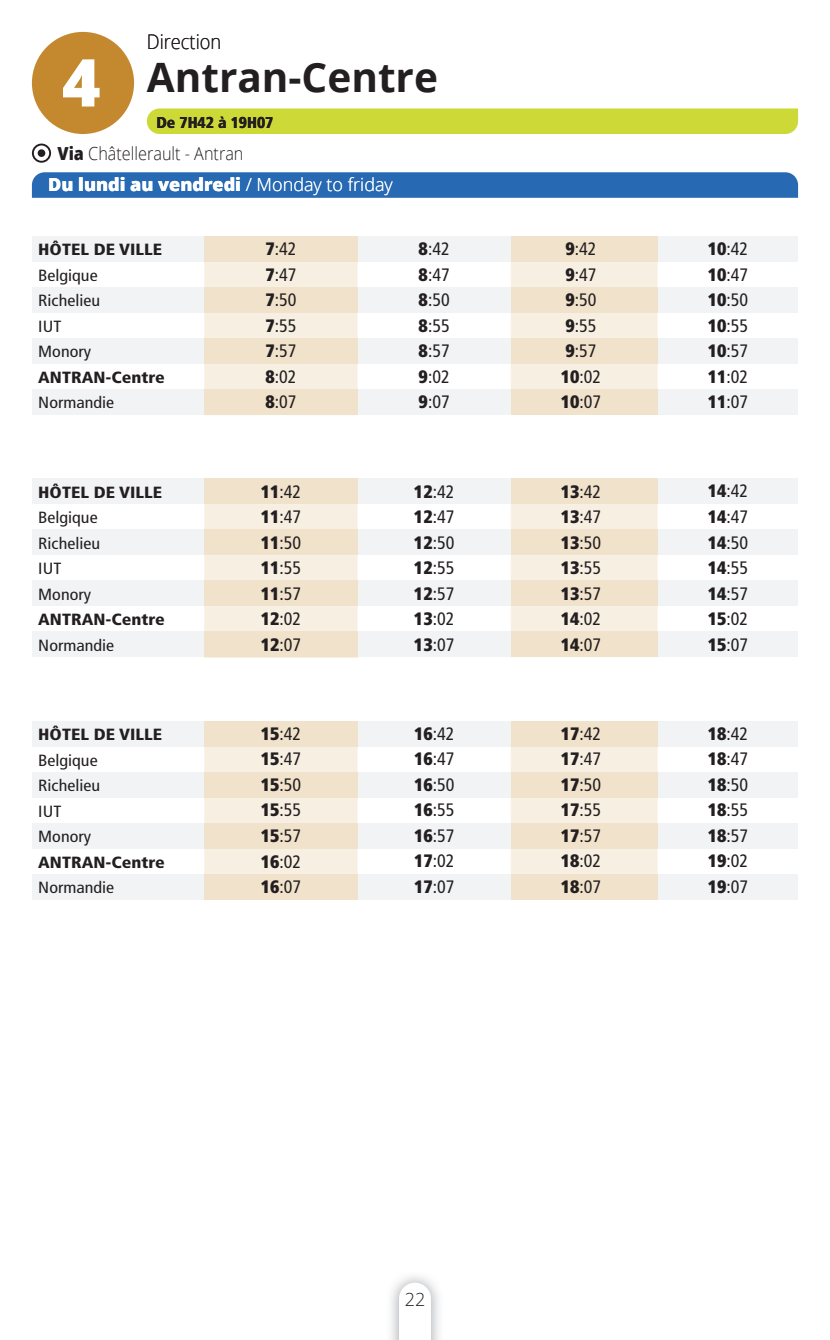
<style>
.page{position:relative;width:830px;height:1340px;background:#fff}
.page>*{position:absolute;margin:0;border:0;box-sizing:border-box;transform-origin:0 0}
.t1{font:700 40.5px "Open Sans";color:#231f20}
.t2{font:300 20.25px "Open Sans";color:#231f20;scale:.9 1}
.t3{font:condensed 18px/25.4px "Frutiger";color:#231f20;text-align:justify}
.t4{font:800 18px "Open Sans";color:#fff}
.t5{font:300 18px "Open Sans";color:#231f20;scale:.9 1}
.t6{font:300 18px "Open Sans";color:#231f20}
.t7{font:condensed 16.2px/25.4px "Frutiger";color:#231f20;scale:1.11 1}
.t8{font:900 condensed 16.2px "Frutiger";color:#231f20;scale:1.11 1}
.t9{font:900 condensed 15.75px "Frutiger";color:#231f20}
.s1{font-weight:800}
.s2{font-weight:300}
.s3{font-weight:900}
</style>
<div class="page">
<div style="left:32px;top:236px;width:172px;height:25px;background:#f2f3f4"></div>
<div style="left:32px;top:287px;width:172px;height:26px;background:#f2f3f4"></div>
<div style="left:32px;top:338px;width:172px;height:26px;background:#f2f3f4"></div>
<div style="left:32px;top:389px;width:172px;height:26px;background:#f2f3f4"></div>
<div style="left:657px;top:236px;width:140px;height:25px;background:#f2f3f4"></div>
<div style="left:657px;top:287px;width:140px;height:26px;background:#f2f3f4"></div>
<div style="left:657px;top:338px;width:140px;height:26px;background:#f2f3f4"></div>
<div style="left:657px;top:389px;width:140px;height:26px;background:#f2f3f4"></div>
<div style="left:357px;top:236px;width:153px;height:25px;background:#f2f3f4"></div>
<div style="left:357px;top:287px;width:153px;height:26px;background:#f2f3f4"></div>
<div style="left:357px;top:338px;width:153px;height:26px;background:#f2f3f4"></div>
<div style="left:357px;top:389px;width:153px;height:26px;background:#f2f3f4"></div>
<div style="left:510px;top:261px;width:147px;height:128px;background:#f7efe2"></div>
<div style="left:204px;top:261px;width:153px;height:128px;background:#f7efe2"></div>
<div style="left:32px;top:478px;width:172px;height:26px;background:#f2f3f4"></div>
<div style="left:32px;top:529px;width:172px;height:26px;background:#f2f3f4"></div>
<div style="left:32px;top:580px;width:172px;height:26px;background:#f2f3f4"></div>
<div style="left:32px;top:631px;width:172px;height:26px;background:#f2f3f4"></div>
<div style="left:657px;top:478px;width:140px;height:26px;background:#f2f3f4"></div>
<div style="left:657px;top:529px;width:140px;height:26px;background:#f2f3f4"></div>
<div style="left:657px;top:580px;width:140px;height:26px;background:#f2f3f4"></div>
<div style="left:657px;top:631px;width:140px;height:26px;background:#f2f3f4"></div>
<div style="left:357px;top:478px;width:153px;height:26px;background:#f2f3f4"></div>
<div style="left:357px;top:529px;width:153px;height:26px;background:#f2f3f4"></div>
<div style="left:357px;top:580px;width:153px;height:26px;background:#f2f3f4"></div>
<div style="left:357px;top:631px;width:153px;height:26px;background:#f2f3f4"></div>
<div style="left:511px;top:504px;width:146px;height:127px;background:#f7efe2"></div>
<div style="left:204px;top:504px;width:153px;height:127px;background:#f7efe2"></div>
<div style="left:32px;top:721px;width:172px;height:25px;background:#f2f3f4"></div>
<div style="left:32px;top:772px;width:172px;height:25px;background:#f2f3f4"></div>
<div style="left:32px;top:823px;width:172px;height:25px;background:#f2f3f4"></div>
<div style="left:32px;top:874px;width:172px;height:25px;background:#f2f3f4"></div>
<div style="left:657px;top:721px;width:140px;height:25px;background:#f2f3f4"></div>
<div style="left:657px;top:772px;width:140px;height:25px;background:#f2f3f4"></div>
<div style="left:657px;top:823px;width:140px;height:25px;background:#f2f3f4"></div>
<div style="left:657px;top:874px;width:140px;height:25px;background:#f2f3f4"></div>
<div style="left:357px;top:721px;width:153px;height:25px;background:#f2f3f4"></div>
<div style="left:357px;top:772px;width:153px;height:25px;background:#f2f3f4"></div>
<div style="left:357px;top:823px;width:153px;height:25px;background:#f2f3f4"></div>
<div style="left:357px;top:874px;width:153px;height:25px;background:#f2f3f4"></div>
<div style="left:510px;top:746px;width:147px;height:128px;background:#f7efe2"></div>
<div style="left:204px;top:746px;width:153px;height:128px;background:#f7efe2"></div>
<div style="left:510px;top:287px;width:147px;height:26px;background:#f1e2cb"></div>
<div style="left:510px;top:236px;width:147px;height:25px;background:#f1e2cb"></div>
<div style="left:510px;top:338px;width:147px;height:26px;background:#f1e2cb"></div>
<div style="left:510px;top:389px;width:147px;height:26px;background:#f1e2cb"></div>
<div style="left:204px;top:287px;width:153px;height:26px;background:#f1e2cb"></div>
<div style="left:204px;top:236px;width:153px;height:25px;background:#f1e2cb"></div>
<div style="left:204px;top:338px;width:153px;height:26px;background:#f1e2cb"></div>
<div style="left:204px;top:389px;width:153px;height:26px;background:#f1e2cb"></div>
<div style="left:510px;top:529px;width:147px;height:26px;background:#f1e2cb"></div>
<div style="left:510px;top:478px;width:147px;height:26px;background:#f1e2cb"></div>
<div style="left:510px;top:580px;width:147px;height:26px;background:#f1e2cb"></div>
<div style="left:510px;top:631px;width:147px;height:26px;background:#f1e2cb"></div>
<div style="left:204px;top:529px;width:153px;height:26px;background:#f1e2cb"></div>
<div style="left:204px;top:478px;width:153px;height:26px;background:#f1e2cb"></div>
<div style="left:204px;top:580px;width:153px;height:26px;background:#f1e2cb"></div>
<div style="left:204px;top:631px;width:153px;height:26px;background:#f1e2cb"></div>
<div style="left:510px;top:772px;width:147px;height:25px;background:#f1e2cb"></div>
<div style="left:510px;top:721px;width:147px;height:25px;background:#f1e2cb"></div>
<div style="left:510px;top:823px;width:147px;height:25px;background:#f1e2cb"></div>
<div style="left:510px;top:874px;width:147px;height:25px;background:#f1e2cb"></div>
<div style="left:204px;top:772px;width:153px;height:25px;background:#f1e2cb"></div>
<div style="left:204px;top:721px;width:153px;height:25px;background:#f1e2cb"></div>
<div style="left:204px;top:823px;width:153px;height:25px;background:#f1e2cb"></div>
<div style="left:204px;top:874px;width:153px;height:25px;background:#f1e2cb"></div>
<div style="left:147px;top:108px;width:650px;height:26px;background:#ccd936"></div>
<svg style="left:32px;top:172px;width:765px;height:26px;background:#2c6cb4"></svg>
<div style="left:32px;top:32px;width:102px;height:102px;background:#c4892f;border-radius:50%"></div>
<svg style="left:63px;top:59px;width:36px;height:47px"></svg>
<svg style="left:32px;top:144px;width:19px;height:19px"></svg>
<div style="left:38px;top:149px;width:7px;height:8px;background:#231f20;border-radius:50%"></div>
<img style="left:386px;top:1339px;width:57px;height:1px">
<svg style="left:399px;top:1282px;width:32px;height:16px"></svg>
<p class="t2" style="left:147px;top:28px;width:84px">Direction</p>
<h1 class="t1" style="left:147px;top:49px;width:292px">Antran-Centre</h1>
<p class="t9" style="left:156px;top:113px;width:118px">De 7H42 à 19H07</p>
<p class="t5" style="left:57px;top:141px;width:208px"><span class="s1">Via</span> Châtellerault - Antran</p>
<p class="t4" style="left:48px;top:171px;width:346px">Du lundi au vendredi <span class="s2">/ Monday to friday</span></p>
<p class="t8" style="left:38px;top:240px;width:113px">HÔTEL DE VILLE</p>
<p class="t7" style="left:38px;top:262px;width:57px">Belgique<br>Richelieu<br>IUT<br>Monory</p>
<p class="t7" style="left:38px;top:390px;width:70px">Normandie</p>
<p class="t8" style="left:38px;top:367px;width:115px">ANTRAN-Centre</p>
<p class="t8" style="left:38px;top:482px;width:113px">HÔTEL DE VILLE</p>
<p class="t7" style="left:38px;top:505px;width:57px">Belgique<br>Richelieu<br>IUT<br>Monory</p>
<p class="t8" style="left:38px;top:610px;width:115px">ANTRAN-Centre</p>
<p class="t7" style="left:38px;top:632px;width:70px">Normandie</p>
<p class="t8" style="left:38px;top:725px;width:113px">HÔTEL DE VILLE</p>
<p class="t7" style="left:38px;top:747px;width:57px">Belgique<br>Richelieu<br>IUT<br>Monory</p>
<p class="t8" style="left:38px;top:852px;width:115px">ANTRAN-Centre</p>
<p class="t7" style="left:38px;top:875px;width:70px">Normandie</p>
<p class="t3" style="left:265px;top:236px;width:32px"><span class="s3">7</span>:42<br><span class="s3">7</span>:47<br><span class="s3">7</span>:50<br><span class="s3">7</span>:55<br><span class="s3">7</span>:57<br><span class="s3">8</span>:02<br><span class="s3">8</span>:07</p>
<p class="t3" style="left:418px;top:236px;width:32px"><span class="s3">8</span>:42<br><span class="s3">8</span>:47<br><span class="s3">8</span>:50<br><span class="s3">8</span>:55<br><span class="s3">8</span>:57<br><span class="s3">9</span>:02<br><span class="s3">9</span>:07</p>
<p class="t3" style="left:560px;top:236px;width:42px;text-align:left"><span class="s3">9</span>:42<br><span class="s3">9</span>:47<br><span class="s3">9</span>:50<br><span class="s3">9</span>:55<br><span class="s3">9</span>:57<br><span class="s3">10</span>:02<br><span class="s3">10</span>:07</p>
<p class="t3" style="left:707px;top:236px;width:42px"><span class="s3">10</span>:42<br><span class="s3">10</span>:47<br><span class="s3">10</span>:50<br><span class="s3">10</span>:55<br><span class="s3">10</span>:57<br><span class="s3">11</span>:02<br><span class="s3">11</span>:07</p>
<p class="t3" style="left:260px;top:479px;width:42px"><span class="s3">11</span>:42<br><span class="s3">11</span>:47<br><span class="s3">11</span>:50<br><span class="s3">11</span>:55<br><span class="s3">11</span>:57<br><span class="s3">12</span>:02<br><span class="s3">12</span>:07</p>
<p class="t3" style="left:414px;top:478px;width:42px"><span class="s3">12</span>:42<br><span class="s3">12</span>:47<br><span class="s3">12</span>:50<br><span class="s3">12</span>:55<br><span class="s3">12</span>:57<br><span class="s3">13</span>:02<br><span class="s3">13</span>:07</p>
<p class="t3" style="left:560px;top:478px;width:42px"><span class="s3">13</span>:42<br><span class="s3">13</span>:47<br><span class="s3">13</span>:50<br><span class="s3">13</span>:55<br><span class="s3">13</span>:57<br><span class="s3">14</span>:02<br><span class="s3">14</span>:07</p>
<p class="t3" style="left:707px;top:478px;width:42px"><span class="s3">14</span>:42<br><span class="s3">14</span>:47<br><span class="s3">14</span>:50<br><span class="s3">14</span>:55<br><span class="s3">14</span>:57<br><span class="s3">15</span>:02<br><span class="s3">15</span>:07</p>
<p class="t3" style="left:261px;top:721px;width:42px"><span class="s3">15</span>:42<br><span class="s3">15</span>:47<br><span class="s3">15</span>:50<br><span class="s3">15</span>:55<br><span class="s3">15</span>:57<br><span class="s3">16</span>:02<br><span class="s3">16</span>:07</p>
<p class="t3" style="left:414px;top:721px;width:42px"><span class="s3">16</span>:42<br><span class="s3">16</span>:47<br><span class="s3">16</span>:50<br><span class="s3">16</span>:55<br><span class="s3">16</span>:57<br><span class="s3">17</span>:02<br><span class="s3">17</span>:07</p>
<p class="t3" style="left:560px;top:721px;width:42px"><span class="s3">17</span>:42<br><span class="s3">17</span>:47<br><span class="s3">17</span>:50<br><span class="s3">17</span>:55<br><span class="s3">17</span>:57<br><span class="s3">18</span>:02<br><span class="s3">18</span>:07</p>
<p class="t3" style="left:707px;top:721px;width:42px"><span class="s3">18</span>:42<br><span class="s3">18</span>:47<br><span class="s3">18</span>:50<br><span class="s3">18</span>:55<br><span class="s3">18</span>:57<br><span class="s3">19</span>:02<br><span class="s3">19</span>:07</p>
<p class="t6" style="left:404px;top:1286px;width:22px">22</p>
</div>
